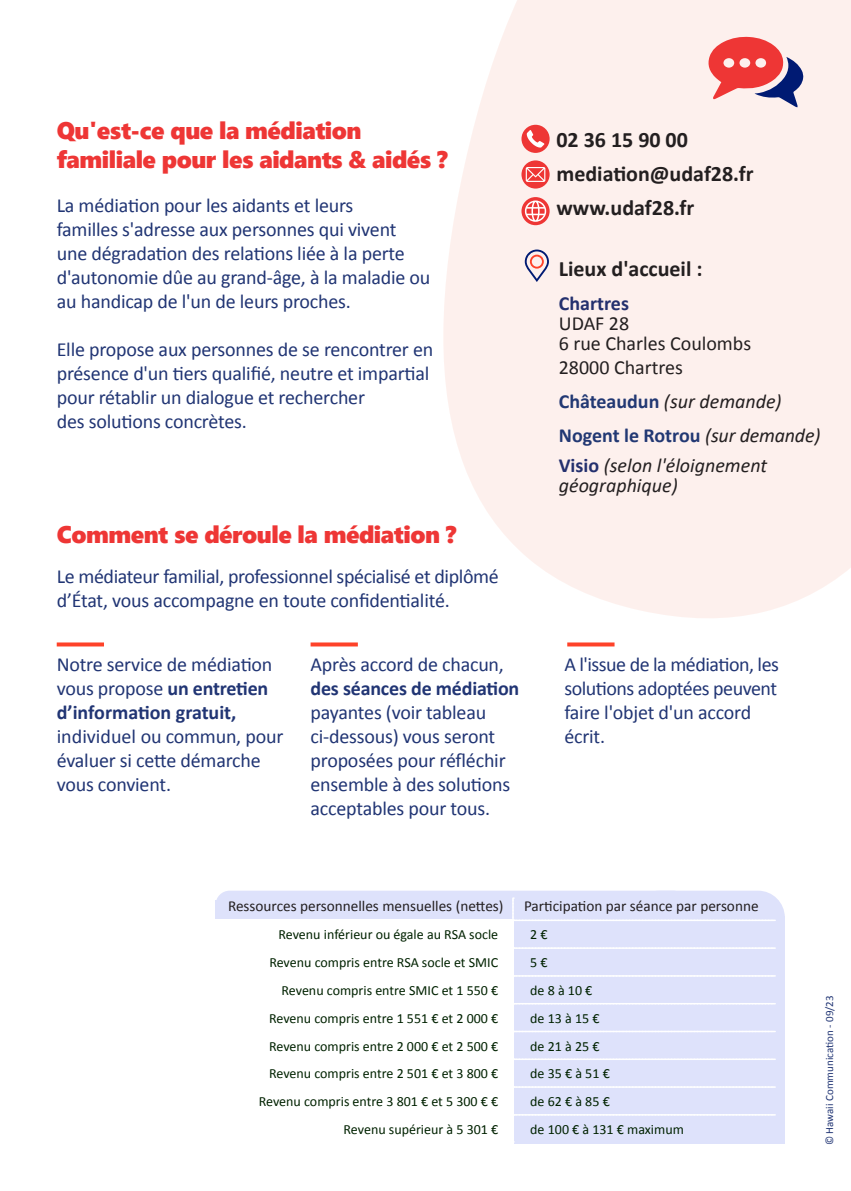
<style>
.page{position:relative;width:851px;height:1191px;background:#fff}
.page>*{position:absolute;margin:0;border:0;box-sizing:border-box;transform-origin:0 0}
.t1{font:24px/28.8px "Segoe UI Black";letter-spacing:-.02em;color:#ee3635}
.t2{font:700 22px/34px "Calibri";color:#231f20}
.t3{font:20px/24px "Calibri";letter-spacing:-.01em;color:#213574}
.t4{font:700 20px/34px "Calibri";color:#223873}
.t5{font:italic 20px/20px "Calibri";color:#231f20}
.t6{font:20px/20px "Calibri";color:#231f20}
.t7{font:700 20px "Calibri";letter-spacing:-.01em;color:#213574}
.t8{font:700 20px "Calibri";color:#24306e}
.t9{font:15.2px "Calibri";color:#231f20}
.t10{font:14px "Calibri";color:#020}
.t11{font:11px "Calibri";color:#213574}
.s1{font-weight:700}
.s2{font-weight:400;color:#231f20}
.s3{font-weight:400;font-style:italic;color:#231f20}
.s4{font-weight:700;font-style:normal;color:#24306e}
</style>
<div class="page">
<div style="left:215px;top:890px;width:472px;height:28px;background:#dee2fb;border-radius:14px"></div>
<svg style="left:443px;top:0;width:407px;height:618px;background:#fdf1ee"></svg>
<div style="left:513px;top:916px;width:271px;height:228px;background:#dee2fb"></div>
<div style="left:632px;top:890px;width:152px;height:54px;background:#dee2fb;border-radius:27px"></div>
<svg style="left:215px;top:897px;width:560px;height:245px"></svg>
<svg style="left:57px;top:642px;width:47px;height:4px"></svg>
<svg style="left:310px;top:642px;width:48px;height:4px"></svg>
<svg style="left:567px;top:642px;width:47px;height:4px"></svg>
<svg style="left:706px;top:36px;width:97px;height:71px;background:#d7868f"></svg>
<svg style="left:524px;top:249px;width:25px;height:33px"></svg>
<div style="left:521px;top:125px;width:28px;height:28px;background:#ee3635;border-radius:50%"></div>
<svg style="left:526px;top:130px;width:18px;height:18px"></svg>
<img style="left:521px;top:197px;width:28px;height:28px;border-radius:14px">
<div style="left:521px;top:160px;width:28px;height:29px;background:#ee3635;border-radius:50%"></div>
<svg style="left:525px;top:167px;width:20px;height:15px"></svg>
<svg style="left:525px;top:200px;width:21px;height:22px"></svg>
<p class="t1" style="left:57px;top:115px;width:392px">Qu'est-ce que la médiation familiale pour les aidants &amp; aidés ?</p>
<p class="t3" style="left:57px;top:192px;width:375px">La médiation pour les aidants et leurs<br>familles s'adresse aux personnes qui vivent une dégradation des relations liée à la perte d'autonomie dûe au grand-âge, à la maladie ou au handicap de l'un de leurs proches.</p>
<p class="t3" style="left:57px;top:336px;width:378px">Elle propose aux personnes de se rencontrer en présence d'un tiers qualifié, neutre et impartial pour rétablir un dialogue et rechercher<br>des solutions concrètes.</p>
<p class="t1" style="left:57px;top:518px;width:400px">Comment se déroule la médiation ?</p>
<p class="t3" style="left:57px;top:564px;width:443px">Le médiateur familial, professionnel spécialisé et diplômé d’État, vous accompagne en toute confidentialité.</p>
<p class="t3" style="left:57px;top:652px;width:217px">Notre service de médiation vous propose <span class="s1">un entretien d’information gratuit,</span></p>
<p class="t3" style="left:57px;top:724px;width:228px">individuel ou commun, pour évaluer si cette démarche vous convient.</p>
<p class="t3" style="left:310px;top:652px;width:195px">Après accord de chacun,</p>
<p class="t7" style="left:310px;top:676px;width:210px">des séances de médiation</p>
<p class="t3" style="left:310px;top:700px;width:201px">payantes (voir tableau ci-dessous) vous seront proposées pour réfléchir ensemble à des solutions acceptables pour tous.</p>
<p class="t2" style="left:556px;top:123px;width:198px">02 36 15 90 00 mediation@udaf28.fr www.udaf28.fr</p>
<p class="t2" style="left:558px;top:252px;width:145px">Lieux d'accueil :</p>
<p class="t8" style="left:558px;top:290px;width:72px">Chartres</p>
<p class="t6" style="left:558px;top:312px;width:194px">UDAF 28<br>6 rue Charles Coulombs</p>
<p class="t4" style="left:558px;top:350px;width:263px"><span class="s2">28000 Chartres<br></span>Châteaudun <span class="s3">(sur demande)<br></span>Nogent le Rotrou <span class="s3">(sur demande)</span></p>
<p class="t5" style="left:558px;top:454px;width:210px"><span class="s4">Visio</span> (selon l'éloignement géographique)</p>
<p class="t3" style="left:564px;top:652px;width:216px">A l'issue de la médiation, les solutions adoptées peuvent faire l'objet d'un accord écrit.</p>
<p class="t9" style="left:228px;top:896px;width:277px">Ressources personnelles mensuelles (nettes)</p>
<p class="t9" style="left:524px;top:896px;width:236px">Participation par séance par personne</p>
<p class="t10" style="left:278px;top:926px;width:221px">Revenu inférieur ou égale au RSA socle</p>
<p class="t10" style="left:530px;top:926px;width:19px">2 €</p>
<p class="t10" style="left:269px;top:954px;width:230px">Revenu compris entre RSA socle et SMIC</p>
<p class="t10" style="left:530px;top:954px;width:19px">5 €</p>
<p class="t10" style="left:281px;top:981px;width:218px">Revenu compris entre SMIC et 1 550 €</p>
<p class="t10" style="left:530px;top:981px;width:64px">de 8 à 10 €</p>
<p class="t10" style="left:269px;top:1009px;width:230px">Revenu compris entre 1 551 € et 2 000 €</p>
<p class="t10" style="left:530px;top:1009px;width:71px">de 13 à 15 €</p>
<p class="t10" style="left:269px;top:1037px;width:230px">Revenu compris entre 2 000 € et 2 500 €</p>
<p class="t10" style="left:530px;top:1037px;width:71px">de 21 à 25 €</p>
<p class="t10" style="left:269px;top:1065px;width:230px">Revenu compris entre 2 501 € et 3 800 €</p>
<p class="t10" style="left:530px;top:1065px;width:81px">de 35 € à 51 €</p>
<p class="t10" style="left:259px;top:1092px;width:241px">Revenu compris entre 3 801 € et 5 300 € €</p>
<p class="t10" style="left:530px;top:1092px;width:81px">de 62 € à 85 €</p>
<p class="t10" style="left:343px;top:1120px;width:156px">Revenu supérieur à 5 301 €</p>
<p class="t10" style="left:530px;top:1120px;width:155px">de 100 € à 131 € maximum</p>
<p class="t11" style="left:822px;top:1145px;width:151px;rotate:-90deg">© Hawaii Communication - 09/23</p>
</div>
